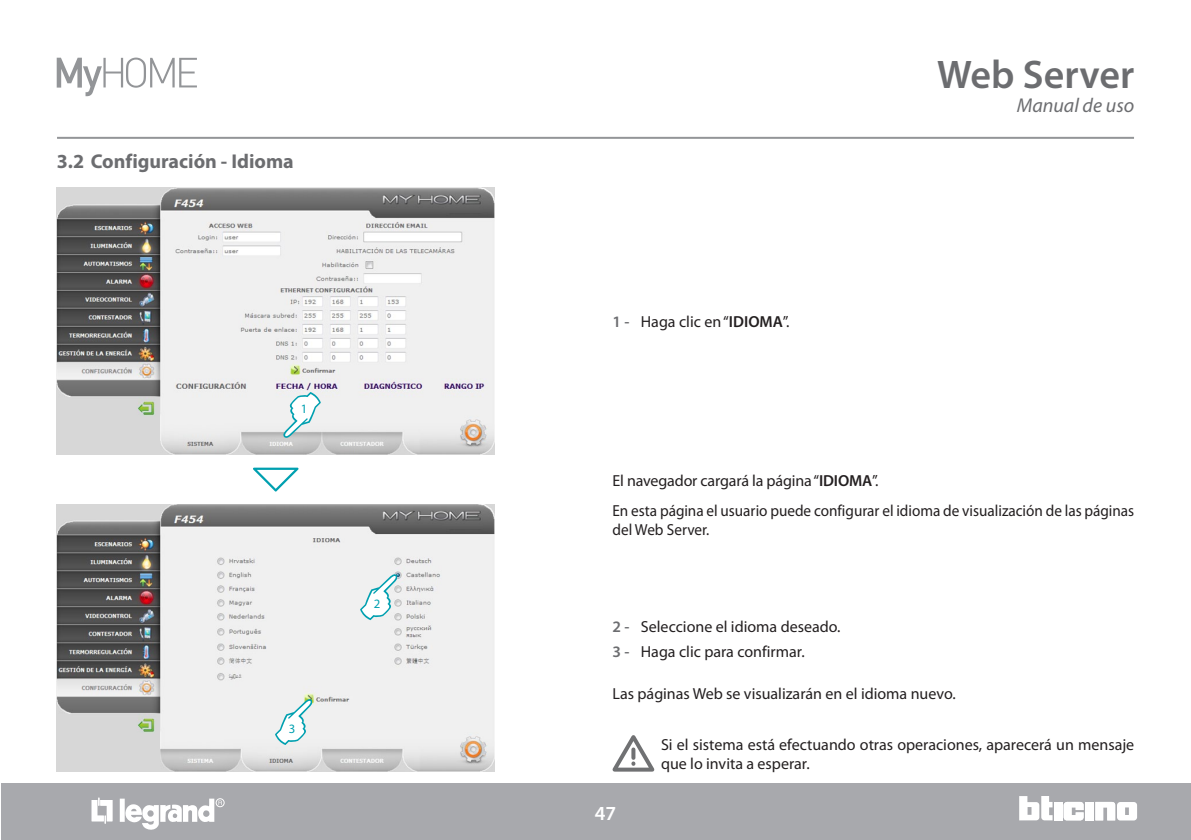
<style>
.page{position:relative;width:1191px;height:840px;background:#fff}
.page>*{position:absolute;margin:0;border:0;box-sizing:border-box;transform-origin:0 0}
.t1{font:600 40px "Myriad Pro";color:#6c6d70}
.t2{font:700 20px "Myriad Pro";color:#6c6d70}
.t3{font:italic 20px "Myriad Pro";color:#6c6d70}
.t4{font:600 20px "Myriad Pro";color:#fff}
.t5{font:16px/24.8px "Myriad Pro";color:#231f20}
.t6{font:16px/19.2px "Myriad Pro";color:#231f20;scale:.95 1}
.t7{font:12.8px "Myriad Pro";color:#00a0b0}
.s1{font-weight:600;color:#6c6d70}
.s2{font-weight:600}
</style>
<div class="page">
<hr style="left:57px;top:137px;width:1077px;height:2px;background:#939598">
<svg style="left:57px;top:58px;width:140px;height:38px"></svg>
<div style="left:1px;top:783px;width:1190px;height:56px;background:#a8a9ad"></div>
<div style="left:1054px;top:801px;width:8px;height:18px;background:#fff"></div>
<div style="left:1085px;top:801px;width:8px;height:18px;background:#fff"></div>
<svg style="left:1095px;top:801px;width:42px;height:19px"></svg>
<svg style="left:1019px;top:796px;width:33px;height:23px"></svg>
<svg style="left:1063px;top:801px;width:20px;height:18px"></svg>
<div style="left:120px;top:798px;width:5px;height:23px;background:#fff"></div>
<svg style="left:92px;top:797px;width:20px;height:26px"></svg>
<div style="left:216px;top:798px;width:8px;height:8px;border:1px solid #fff;border-radius:50%"></div>
<svg style="left:125px;top:798px;width:97px;height:32px"></svg>
<img style="left:57px;top:187px;width:438px;height:267px">
<svg style="left:284px;top:392px;width:36px;height:45px"></svg>
<img style="left:57px;top:504px;width:438px;height:267px">
<svg style="left:253px;top:467px;width:45px;height:24px"></svg>
<svg style="left:360px;top:574px;width:37px;height:45px"></svg>
<svg style="left:275px;top:699px;width:37px;height:45px"></svg>
<svg style="left:612px;top:735px;width:42px;height:36px"></svg>
<p class="t2" style="left:57px;top:148px;width:239px">3.2 Configuración - Idioma</p>
<p class="t7" style="left:301px;top:400px;width:8px">1</p>
<p class="t7" style="left:289px;top:720px;width:8px">3</p>
<p class="t7" style="left:374px;top:595px;width:8px">2</p>
<h1 class="t1" style="left:937px;top:49px;width:198px">Web Server</h1>
<p class="t3" style="left:1017px;top:92px;width:119px">Manual de uso</p>
<p class="t5" style="left:612px;top:308px;width:178px"><span class="s1">1 -</span> Haga clic en “<span class="s2">IDIOMA</span>”.</p>
<p class="t5" style="left:612px;top:467px;width:267px">El navegador cargará la página “<span class="s2">IDIOMA</span>”.</p>
<p class="t6" style="left:612px;top:500px;width:551px">En esta página el usuario puede configurar el idioma de visualización de las páginas del Web Server.</p>
<p class="t5" style="left:612px;top:613px;width:229px"><span class="s1">2 -</span> Seleccione el idioma deseado.<br><span class="s1">3 -</span> Haga clic para confirmar.</p>
<p class="t5" style="left:612px;top:680px;width:345px">Las páginas Web se visualizarán en el idioma nuevo.</p>
<p class="t4" style="left:594px;top:800px;width:23px">47</p>
<p class="t5" style="left:661px;top:734px;width:475px;line-height:19.2px">Si el sistema está efectuando otras operaciones, aparecerá un mensaje que lo invita a esperar.</p>
</div>
